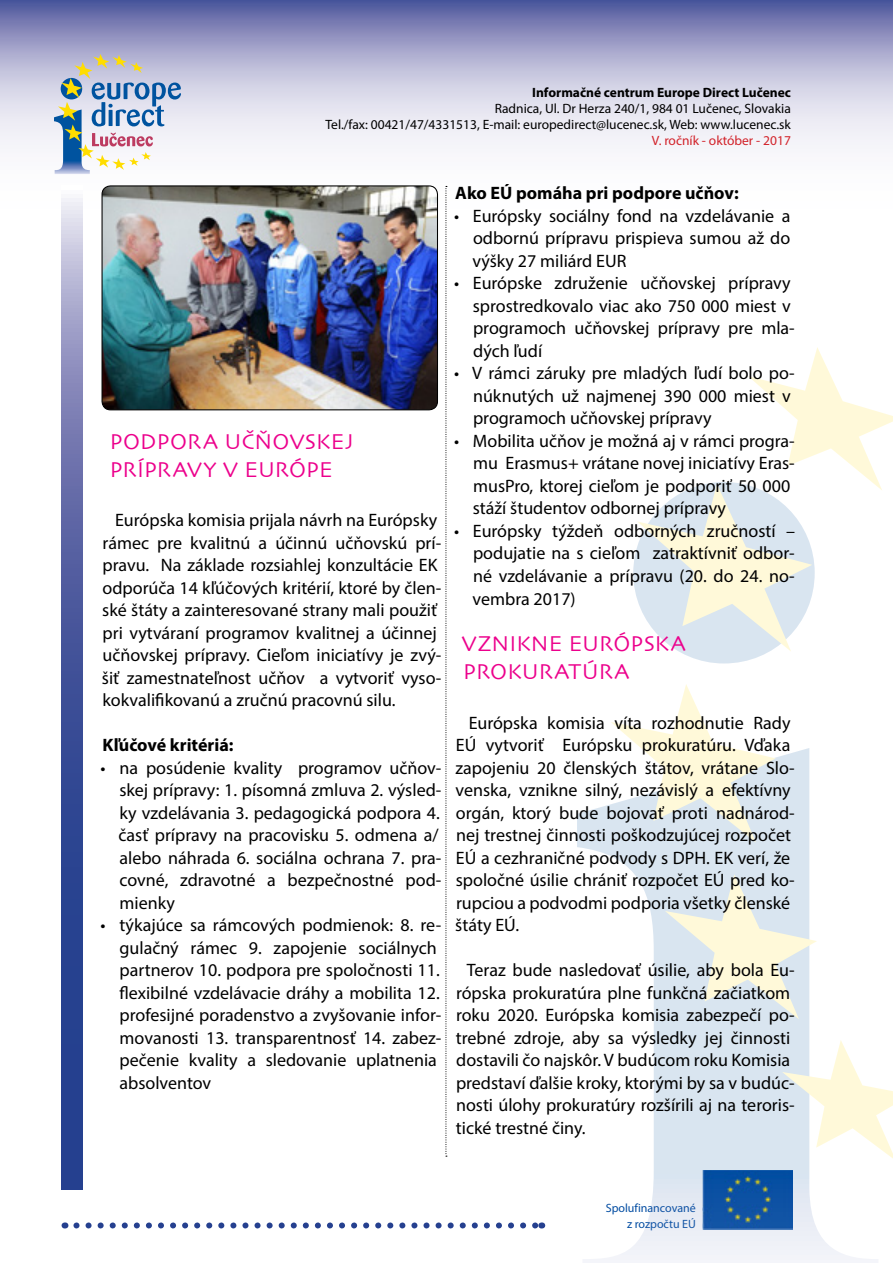
<style>
.page{position:relative;width:893px;height:1263px;background:#fff}
.page>*{position:absolute;margin:0;border:0;box-sizing:border-box;transform-origin:0 0}
.t1{font:22.5px/28.2px "Skia";letter-spacing:.005em;color:#ec008c}
.t2{font:18px/22.5px "Myriad Pro";color:#000}
.t3{font:700 18px "Myriad Pro";color:#000}
.t4{font:13.5px/15.8px "Myriad Pro";color:#000;text-align:right}
.t5{font:700 13.5px "Myriad Pro";color:#000}
.t6{font:13.5px "Myriad Pro";color:#d2232a}
.t7{font:12px/15.8px "Myriad Pro";color:#034da2;text-align:right}
</style>
<div class="page">
<svg style="left:0;top:0;width:893px;height:261px"></svg>
<img style="left:54px;top:78px;width:36px;height:96px">
<svg style="left:58px;top:54px;width:123px;height:116px"></svg>
<svg style="left:76px;top:1222px;width:459px;height:6px"></svg>
<svg style="left:62px;top:186px;width:21px;height:1003px"></svg>
<img style="left:577px;top:548px;width:301px;height:715px">
<svg style="left:782px;top:1040px;width:111px;height:121px"></svg>
<svg style="left:637px;top:347px;width:256px;height:305px"></svg>
<svg style="left:665px;top:874px;width:152px;height:145px"></svg>
<svg style="left:611px;top:684px;width:165px;height:158px"></svg>
<svg style="left:445px;top:186px;width:2px;height:971px"></svg>
<img style="left:102px;top:186px;width:335px;height:224px">
<div style="left:102px;top:185px;width:336px;height:225px;border:1px solid #000;border-radius:9px"></div>
<p class="t5" style="left:532px;top:84px;width:260px">Informačné centrum Europe Direct Lučenec</p>
<p class="t4" style="left:325px;top:100px;width:467px">Radnica, Ul. Dr Herza 240/1, 984 01 Lučenec, Slovakia<br>Tel./fax: 00421/47/4331513, E-mail: europedirect@lucenec.sk, Web: www.lucenec.sk</p>
<p class="t6" style="left:652px;top:132px;width:141px">V. ročník - október - 2017</p>
<p class="t1" style="left:110px;top:429px;width:245px">PODPORA UČŇOVSKEJ<br>PRÍPRAVY V EURÓPE</p>
<p class="t2" style="left:102px;top:509px;width:341px;text-indent:13px">Európska komisia prijala návrh na Európsky rámec pre kvalitnú a účinnú učňovskú prí&shy;pravu. Na základe rozsiahlej konzultácie EK odporúča 14 kľúčových kritérií, ktoré by člen&shy;ské štáty a zainteresované strany mali použiť pri vytváraní programov kvalitnej a účinnej učňovskej prípravy. Cieľom iniciatívy je zvý&shy;šiť zamestnateľnost učňov a vytvoriť vyso&shy;kokvalifikovanú a zručnú pracovnú silu.</p>
<p class="t3" style="left:103px;top:733px;width:132px">Kľúčové kritériá:</p>
<p class="t2" style="left:118px;top:756px;width:324px;text-indent:-18px">• na posúdenie kvality programov učňov&shy;skej prípravy: 1. písomná zmluva 2. výsled&shy;ky vzdelávania 3. pedagogická podpora 4. časť prípravy na pracovisku 5. odmena a/ alebo náhrada 6. sociálna ochrana 7. pra&shy;covné, zdravotné a bezpečnostné pod&shy;mienky</p>
<p class="t2" style="left:119px;top:914px;width:323px;text-indent:-19px">• týkajúce sa rámcových podmienok: 8. re&shy;gulačný rámec 9. zapojenie sociálnych partnerov 10. podpora pre spoločnosti 11. flexibilné vzdelávacie dráhy a mobilita 12. profesijné poradenstvo a zvyšovanie infor&shy;movanosti 13. transparentnosť 14. zabez&shy;pečenie kvality a sledovanie uplatnenia absolventov</p>
<p class="t3" style="left:455px;top:182px;width:285px">Ako EÚ pomáha pri podpore učňov:</p>
<p class="t2" style="left:473px;top:204px;width:319px;text-align:justify;text-indent:-19px">• Európsky sociálny fond na vzdelávanie a odbornú prípravu prispieva sumou až do výšky 27 miliárd EUR</p>
<p class="t2" style="left:473px;top:272px;width:324px;text-indent:-19px">• Európske združenie učňovskej prípravy sprostredkovalo viac ako 750 000 miest v programoch učňovskej prípravy pre mla&shy;dých ľudí</p>
<p class="t2" style="left:473px;top:362px;width:323px;text-indent:-19px">• V rámci záruky pre mladých ľudí bolo po&shy;núknutých už najmenej 390 000 miest v programoch učňovskej prípravy</p>
<p class="t2" style="left:473px;top:429px;width:324px;text-indent:-19px">• Mobilita učňov je možná aj v rámci progra&shy;mu Erasmus+ vrátane novej iniciatívy Eras&shy;musPro, ktorej cieľom je podporiť 50 000 stáží študentov odbornej prípravy</p>
<p class="t2" style="left:473px;top:519px;width:324px;text-align:justify;text-indent:-19px">• Európsky týždeň odborných zručností – podujatie na s cieľom zatraktívniť odbor&shy;né vzdelávanie a prípravu (20. do 24. no&shy;vembra 2017)</p>
<p class="t1" style="left:462px;top:631px;width:225px">VZNIKNE EURÓPSKA<br>PROKURATÚRA</p>
<p class="t2" style="left:455px;top:711px;width:341px;text-indent:13px">Európska komisia víta rozhodnutie Rady EÚ vytvoriť Európsku prokuratúru. Vďaka zapojeniu 20 členských štátov, vrátane Slo&shy;venska, vznikne silný, nezávislý a efektívny orgán, ktorý bude bojovať proti nadnárod&shy;nej trestnej činnosti poškodzujúcej rozpočet EÚ a cezhraničné podvody s DPH. EK verí, že spoločné úsilie chrániť rozpočet EÚ pred ko&shy;rupciou a podvodmi podporia všetky členské štáty EÚ.</p>
<p class="t2" style="left:456px;top:958px;width:340px;text-indent:11px">Teraz bude nasledovať úsilie, aby bola Eu&shy;rópska prokuratúra plne funkčná začiatkom roku 2020. Európska komisia zabezpečí po&shy;trebné zdroje, aby sa výsledky jej činnosti dostavili čo najskôr. V budúcom roku Komisia predstaví ďalšie kroky, ktorými by sa v budúc&shy;nosti úlohy prokuratúry rozšírili aj na teroris&shy;tické trestné činy.</p>
<p class="t7" style="left:606px;top:1200px;width:92px">Spolufinancované z rozpočtu EÚ</p>
</div>
